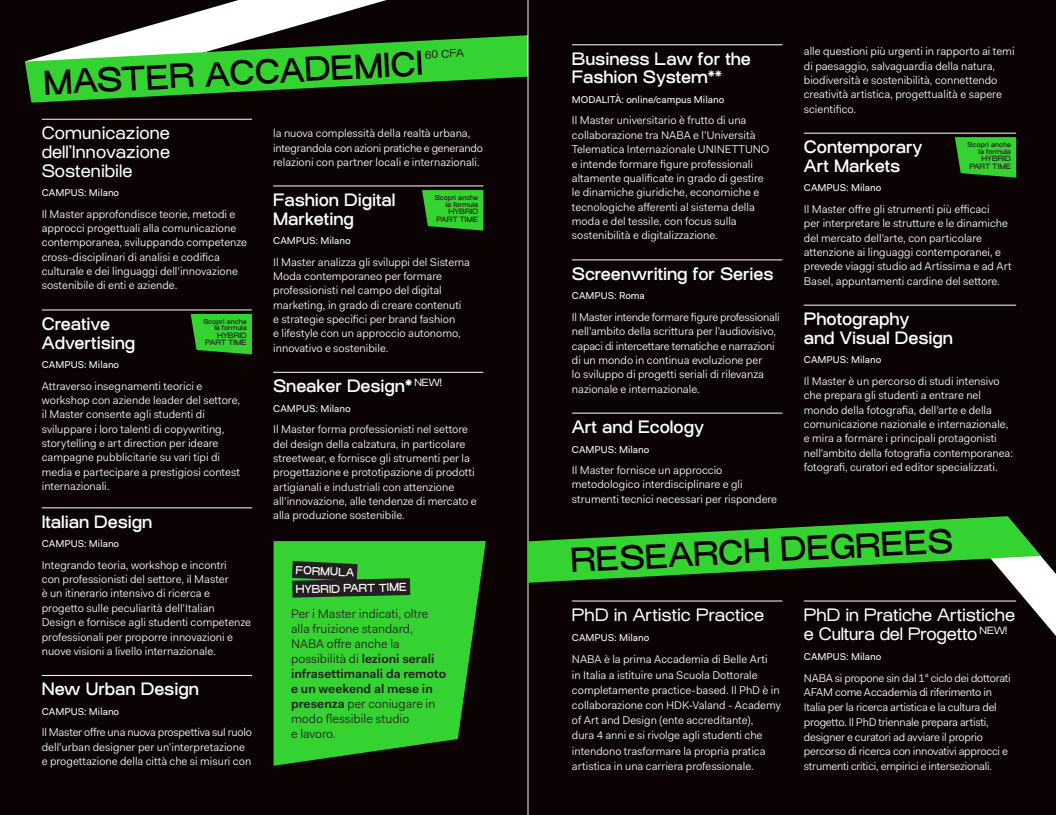
<style>
.page{position:relative;width:1056px;height:815px;background:#fff}
.page>*{position:absolute;margin:0;border:0;box-sizing:border-box;transform-origin:0 0}
.t1{font:500 33.75px "Osmose";color:#0a0203}
.t2{font:500 17.5px/18.8px "Osmose";letter-spacing:-.005em;color:#fff}
.t3{font:17.5px/18.8px "Osmose";letter-spacing:-.005em;color:#fff;text-align:justify}
.t4{font:12.5px/15px "Fakt Blond";color:#231f20}
.t5{font:600 12.5px/15px "Fakt";color:#231f20}
.t6{font:11.25px/14.4px "Fakt Blond";color:#fff}
.t7{font:11.25px/14.8px "Fakt Blond";letter-spacing:-.02em;color:#fff}
.t8{font:500 11.25px "Osmose";color:#fff}
.t9{font:10.88px "Osmose";color:#231f20}
.t10{font:10px "Fakt";color:#fff}
.t11{font:500 7.5px/7.5px "Osmose";color:#231f20;text-align:right}
.t12{font:500 6.88px/6.9px "Osmose";color:#231f20;text-align:right}
.s1{font-family:"Fakt";font-weight:600}
.s2{font-weight:400}
</style>
<div class="page">
<div style="left:528px;top:0;width:528px;height:815px;background:#0a0203"></div>
<div style="left:0;top:0;width:528px;height:815px;background:#0a0203"></div>
<hr style="left:42px;top:119px;width:210px;height:1px;background:#fff">
<hr style="left:42px;top:310px;width:210px;height:1px;background:#fff">
<hr style="left:42px;top:508px;width:210px;height:1px;background:#fff">
<hr style="left:42px;top:675px;width:210px;height:1px;background:#fff">
<hr style="left:273px;top:186px;width:210px;height:1px;background:#fff">
<hr style="left:273px;top:372px;width:210px;height:1px;background:#fff">
<hr style="left:572px;top:44px;width:210px;height:1px;background:#fff">
<hr style="left:572px;top:260px;width:210px;height:1px;background:#fff">
<hr style="left:572px;top:413px;width:210px;height:1px;background:#fff">
<hr style="left:804px;top:133px;width:212px;height:1px;background:#fff">
<hr style="left:804px;top:305px;width:212px;height:1px;background:#fff">
<svg style="left:117px;top:0;width:270px;height:35px;fill:#fff"></svg>
<svg style="left:25px;top:35px;width:503px;height:68px"></svg>
<svg style="left:422px;top:190px;width:61px;height:41px"></svg>
<svg style="left:191px;top:314px;width:61px;height:40px"></svg>
<svg style="left:955px;top:137px;width:61px;height:41px"></svg>
<hr style="left:528px;top:0;width:1px;height:815px;background:#fff">
<svg style="left:274px;top:541px;width:212px;height:225px;fill:#35d331"></svg>
<svg style="left:528px;top:516px;width:528px;height:120px"></svg>
<svg style="left:292px;top:561px;width:118px;height:37px"></svg>
<h1 class="t1" style="left:43px;top:64px;width:381px;rotate:-3deg">MASTER ACCADEMICI</h1>
<p class="t9" style="left:425px;top:49px;width:41px;rotate:-3deg">60 CFA</p>
<h2 class="t3" style="left:42px;top:126px;width:130px">Comunicazione dell’Innovazione Sostenibile</h2>
<p class="t10" style="left:42px;top:186px;width:79px">CAMPUS: Milano</p>
<p class="t6" style="left:42px;top:206px;width:207px">Il Master approfondisce teorie, metodi e approcci progettuali alla comunicazione contemporanea, sviluppando competenze cross-disciplinari di analisi e codifica culturale e dei linguaggi dell’innovazione sostenibile di enti e aziende.</p>
<h2 class="t2" style="left:42px;top:317px;width:95px">Creative<br>Advertising</h2>
<p class="t10" style="left:42px;top:358px;width:79px">CAMPUS: Milano</p>
<p class="t6" style="left:42px;top:378px;width:200px">Attraverso insegnamenti teorici e workshop con aziende leader del settore, il Master consente agli studenti di sviluppare i loro talenti di copywriting, storytelling e art direction per ideare campagne pubblicitarie su vari tipi di media e partecipare a prestigiosi contest internazionali.</p>
<h2 class="t2" style="left:42px;top:515px;width:112px">Italian Design</h2>
<p class="t10" style="left:42px;top:537px;width:79px">CAMPUS: Milano</p>
<p class="t6" style="left:42px;top:558px;width:211px">Integrando teoria, workshop e incontri<br>con professionisti del settore, il Master<br>è un itinerario intensivo di ricerca e progetto sulle peculiarità dell’Italian Design e fornisce agli studenti competenze professionali per proporre innovazioni e nuove visioni a livello internazionale.</p>
<h2 class="t2" style="left:42px;top:682px;width:159px">New Urban Design</h2>
<p class="t10" style="left:42px;top:705px;width:79px">CAMPUS: Milano</p>
<p class="t6" style="left:42px;top:725px;width:212px">Il Master offre una nuova prospettiva sul ruolo dell’urban designer per un’interpretazione e progettazione della città che si misuri con</p>
<p class="t12" style="left:203px;top:319px;width:45px">Scopri anche la formula</p>
<p class="t11" style="left:205px;top:333px;width:43px">HYBRID<br>PART TIME</p>
<p class="t6" style="left:273px;top:126px;width:211px">la nuova complessità della realtà urbana, integrandola con azioni pratiche e generando relazioni con partner locali e internazionali.</p>
<h2 class="t2" style="left:273px;top:193px;width:124px">Fashion Digital<br>Marketing</h2>
<p class="t10" style="left:273px;top:234px;width:79px">CAMPUS: Milano</p>
<p class="t6" style="left:273px;top:254px;width:198px">Il Master analizza gli sviluppi del Sistema Moda contemporaneo per formare professionisti nel campo del digital marketing, in grado di creare contenuti e strategie specifici per brand fashion<br>e lifestyle con un approccio autonomo, innovativo e sostenibile.</p>
<h2 class="t2" style="left:273px;top:379px;width:170px">Sneaker Design* <sup>NEW!</sup></h2>
<p class="t10" style="left:273px;top:402px;width:79px">CAMPUS: Milano</p>
<p class="t6" style="left:273px;top:422px;width:205px">Il Master forma professionisti nel settore del design della calzatura, in particolare streetwear, e fornisce gli strumenti per la progettazione e prototipazione di prodotti artigianali e industriali con attenzione all’innovazione, alle tendenze di mercato e alla produzione sostenibile.</p>
<p class="t12" style="left:435px;top:195px;width:45px">Scopri anche la formula</p>
<p class="t11" style="left:437px;top:209px;width:43px">HYBRID<br>PART TIME</p>
<p class="t8" style="left:296px;top:563px;width:60px;rotate:3deg">FORMULA</p>
<p class="t4" style="left:291px;top:606px;width:145px">Per i Master indicati, oltre alla fruizione standard,<br>NABA offre anche la possibilità di <span class="s1">lezioni serali</span></p>
<p class="t5" style="left:291px;top:666px;width:156px">infrasettimanali da remoto e un weekend al mese in</p>
<p class="t4" style="left:291px;top:696px;width:146px"><span class="s1">presenza</span> per coniugare in modo flessibile studio<br>e lavoro.</p>
<p class="t8" style="left:296px;top:583px;width:113px;rotate:-1deg">HYBRID PART TIME</p>
<h2 class="t2" style="left:572px;top:51px;width:180px">Business Law for the<br>Fashion System<span class="s2">**</span></h2>
<p class="t10" style="left:572px;top:93px;width:154px">MODALITÀ: online/campus Milano</p>
<p class="t6" style="left:572px;top:113px;width:199px">Il Master universitario è frutto di una collaborazione tra NABA e l’Università Telematica Internazionale UNINETTUNO e intende formare figure professionali altamente qualificate in grado di gestire le dinamiche giuridiche, economiche e tecnologiche afferenti al sistema della moda e del tessile, con focus sulla sostenibilità e digitalizzazione.</p>
<h2 class="t2" style="left:572px;top:267px;width:203px">Screenwriting for Series</h2>
<p class="t10" style="left:572px;top:289px;width:74px">CAMPUS: Roma</p>
<p class="t6" style="left:572px;top:310px;width:209px">Il Master intende formare figure professionali nell’ambito della scrittura per l’audiovisivo, capaci di intercettare tematiche e narrazioni di un mondo in continua evoluzione per<br>lo sviluppo di progetti seriali di rilevanza nazionale e internazionale.</p>
<h2 class="t2" style="left:572px;top:420px;width:134px">Art and Ecology</h2>
<p class="t10" style="left:572px;top:442px;width:79px">CAMPUS: Milano</p>
<p class="t6" style="left:572px;top:463px;width:207px">Il Master fornisce un approccio metodologico interdisciplinare e gli strumenti tecnici necessari per rispondere</p>
<p class="t6" style="left:804px;top:44px;width:212px">alle questioni più urgenti in rapporto ai temi di paesaggio, salvaguardia della natura, biodiversità e sostenibilità, connettendo creatività artistica, progettualità e sapere scientifico.</p>
<h2 class="t2" style="left:804px;top:140px;width:120px">Contemporary<br>Art Markets</h2>
<p class="t10" style="left:804px;top:181px;width:79px">CAMPUS: Milano</p>
<p class="t6" style="left:804px;top:202px;width:209px">Il Master offre gli strumenti più efficaci<br>per interpretare le strutture e le dinamiche del mercato dell’arte, con particolare attenzione ai linguaggi contemporanei, e prevede viaggi studio ad Artissima e ad Art Basel, appuntamenti cardine del settore.</p>
<h2 class="t2" style="left:804px;top:312px;width:151px">Photography<br>and Visual Design</h2>
<p class="t10" style="left:804px;top:353px;width:79px">CAMPUS: Milano</p>
<p class="t6" style="left:804px;top:374px;width:211px">Il Master è un percorso di studi intensivo che prepara gli studenti a entrare nel mondo della fotografia, dell’arte e della comunicazione nazionale e internazionale, e mira a formare i principali protagonisti nell’ambito della fotografia contemporanea: fotografi, curatori ed editor specializzati.</p>
<p class="t12" style="left:967px;top:142px;width:45px">Scopri anche la formula</p>
<p class="t11" style="left:969px;top:156px;width:43px">HYBRID<br>PART TIME</p>
<h1 class="t1" style="left:569px;top:541px;width:384px;rotate:-3deg">RESEARCH DEGREES</h1>
<h2 class="t3" style="left:572px;top:607px;width:194px">PhD in Artistic Practice</h2>
<p class="t10" style="left:572px;top:631px;width:79px">CAMPUS: Milano</p>
<p class="t6" style="left:572px;top:652px;width:210px;line-height:15.2px">NABA è la prima Accademia di Belle Arti<br>in Italia a istituire una Scuola Dottorale completamente practice-based. Il PhD è in collaborazione con HDK-Valand - Academy of Art and Design (ente accreditante),<br>dura 4 anni e si rivolge agli studenti che intendono trasformare la propria pratica artistica in una carriera professionale.</p>
<h2 class="t3" style="left:804px;top:607px;width:213px;line-height:19.1px">PhD in Pratiche Artistiche e Cultura del Progetto <sup>NEW!</sup></h2>
<p class="t10" style="left:804px;top:650px;width:79px">CAMPUS: Milano</p>
<p class="t7" style="left:804px;top:670px;width:208px">NABA si propone sin dal 1° ciclo dei dottorati AFAM come Accademia di riferimento in Italia per la ricerca artistica e la cultura del progetto. Il PhD triennale prepara artisti, designer e curatori ad avviare il proprio percorso di ricerca con innovativi approcci e strumenti critici, empirici e intersezionali.</p>
</div>
